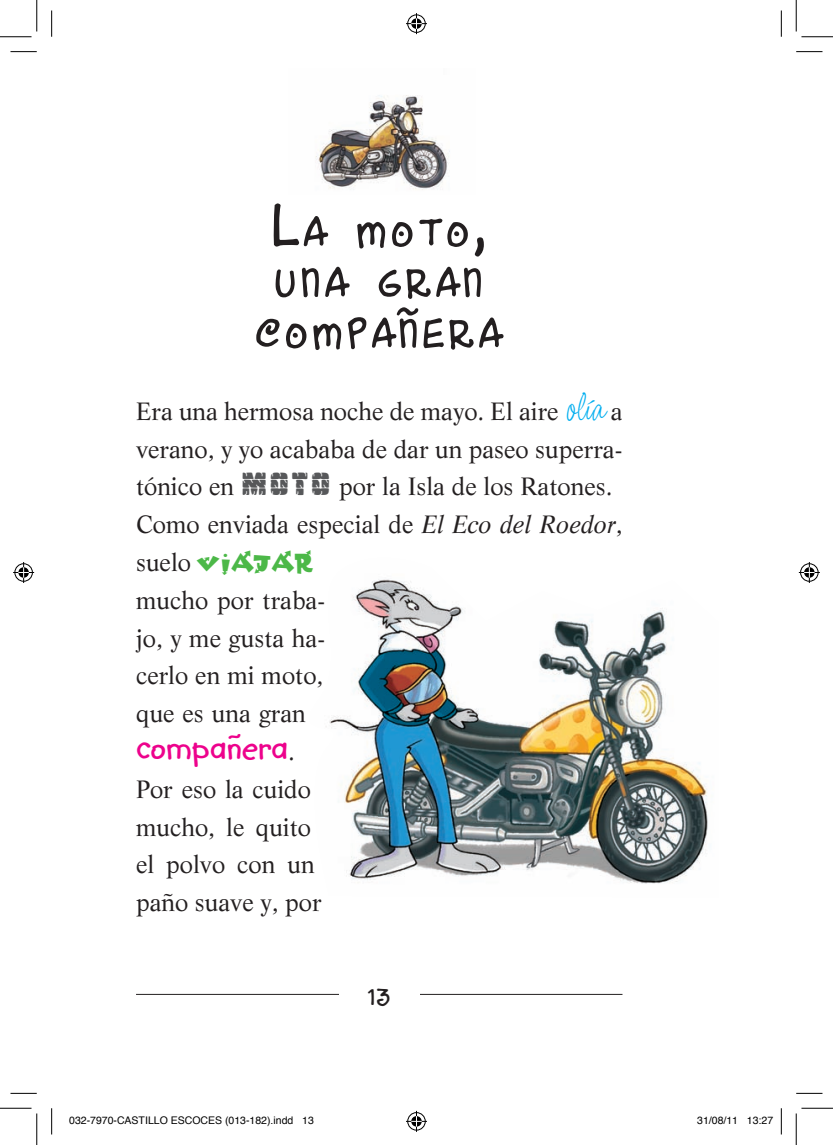
<style>
.page{position:relative;width:833px;height:1145px;background:#fff}
.page>*{position:absolute;margin:0;border:0;box-sizing:border-box;transform-origin:0 0}
.t1{font:61.25px/50.8px "Dance Party";letter-spacing:.07em;color:#231f20;text-align:center}
.t2{font:700 38.5px "Kidprint MT Std";color:#ed028c}
.t3{font:35px "Dance Party";color:#231f20}
.t4{font:26.25px "Waste Of Time 4";letter-spacing:.05em;color:#4cb848}
.t5{font:24.5px/37.8px "Life";color:#231f20}
.t6{font:10.5px "Helvetica";color:#000}
.s1{font-size:87.5px}
.s2{font-family:"Licorice ROB EB";font-size:38.5px;color:#00aeef}
.s3{font-family:"Linotype Truckz";font-size:28px;color:#57585a}
.s4{font-style:italic}
.s5{font-family:"Life";font-size:24.5px;color:#231f20}
.s6{font-family:"Life";font-weight:400;font-size:24.5px;color:#231f20}
</style>
<div class="page">
<hr style="left:136px;top:994px;width:486px;height:1px;background:#231f20">
<div style="left:339px;top:972px;width:80px;height:44px;background:#fff"></div>
<img style="left:315px;top:95px;width:135px;height:95px">
<img style="left:326px;top:579px;width:382px;height:305px">
<svg style="left:10px;top:51px;width:27px;height:1px"></svg>
<svg style="left:796px;top:51px;width:26px;height:1px"></svg>
<svg style="left:10px;top:1093px;width:27px;height:1px"></svg>
<svg style="left:796px;top:1093px;width:26px;height:1px"></svg>
<svg style="left:51px;top:10px;width:1px;height:27px"></svg>
<svg style="left:51px;top:1108px;width:1px;height:26px"></svg>
<svg style="left:781px;top:10px;width:1px;height:27px"></svg>
<svg style="left:781px;top:1108px;width:1px;height:26px"></svg>
<hr style="left:0;top:36px;width:32px;height:1px;background:#000">
<hr style="left:801px;top:36px;width:31px;height:1px;background:#000">
<hr style="left:0;top:1108px;width:32px;height:1px;background:#000">
<hr style="left:801px;top:1108px;width:31px;height:1px;background:#000">
<hr style="left:36px;top:0;width:1px;height:32px;background:#000">
<hr style="left:36px;top:1113px;width:1px;height:32px;background:#000">
<hr style="left:795px;top:0;width:1px;height:32px;background:#000">
<hr style="left:795px;top:1113px;width:1px;height:32px;background:#000">
<svg style="left:406px;top:13px;width:21px;height:21px"></svg>
<svg style="left:406px;top:1111px;width:21px;height:21px"></svg>
<svg style="left:13px;top:562px;width:21px;height:21px"></svg>
<svg style="left:798px;top:562px;width:21px;height:21px"></svg>
<h1 class="t1" style="left:256px;top:202px;width:247px"><span class="s1">L</span>a moto<span class="s1">, </span>una gran compañera</h1>
<p class="t5" style="left:136px;top:392px;width:488px">Era una hermosa noche de mayo. El aire <span class="s2">olía</span> a verano, y yo acababa de dar un paseo superra&shy;tónico en <span class="s3">MOTO</span> por la Isla de los Ratones.<br>Como enviada especial de <span class="s4">El Eco del Roedor</span>,</p>
<p class="t4" style="left:136px;top:542px;width:178px"><span class="s5">suelo</span> VIAJAR</p>
<p class="t5" style="left:136px;top:581px;width:190px;text-align:justify">mucho por traba&shy;jo, y me gusta ha&shy;cerlo en mi moto, que es una gran</p>
<h2 class="t2" style="left:136px;top:727px;width:160px">compañera<span class="s6">.</span></h2>
<p class="t5" style="left:136px;top:770px;width:187px">Por eso la cuido mucho, le quito el polvo con un paño suave y, por</p>
<h3 class="t3" style="left:368px;top:977px;width:24px">-13</h3>
<p class="t6" style="left:69px;top:1112px;width:246px">032-7970-CASTILLO ESCOCES (013-182).indd 13</p>
<p class="t6" style="left:697px;top:1112px;width:77px">31/08/11 13:27</p>
</div>
